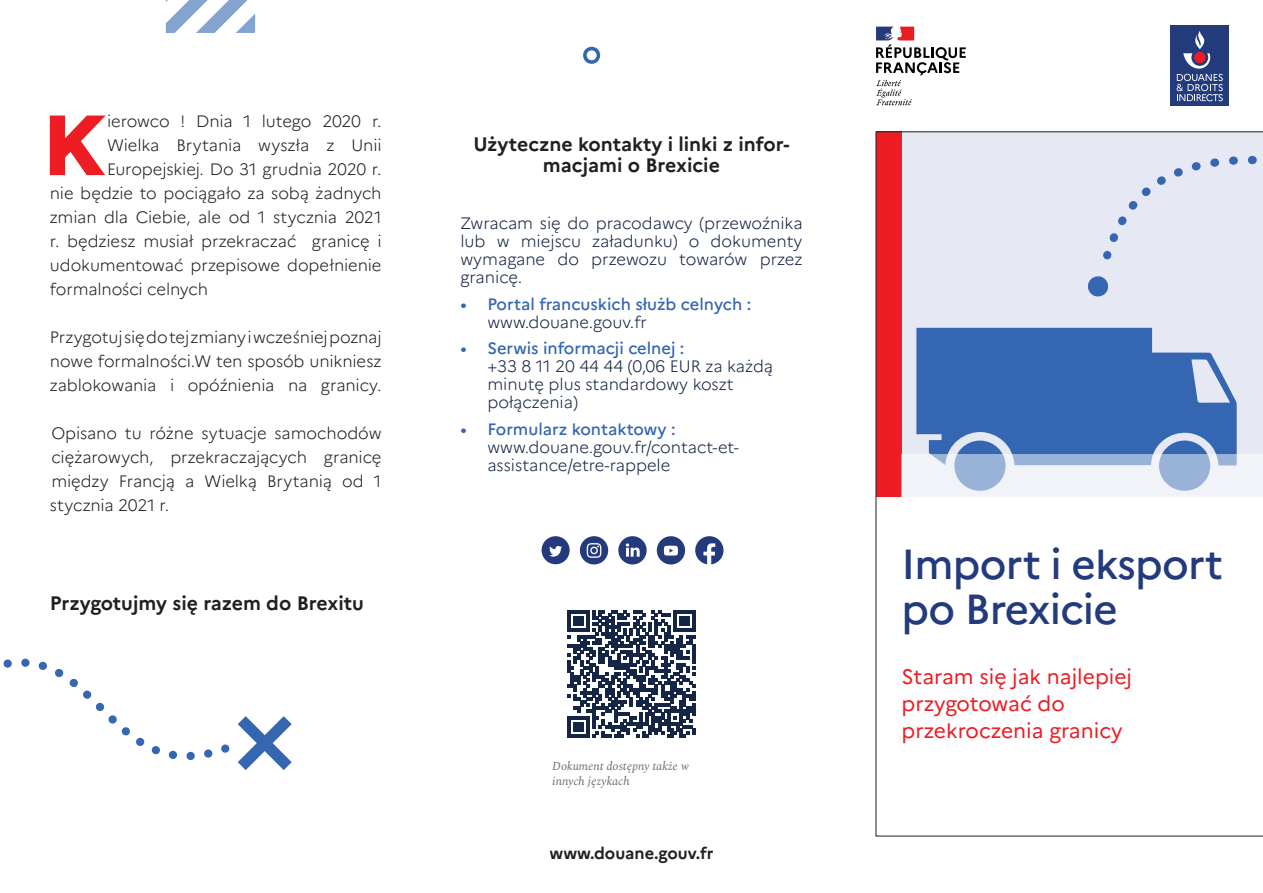
<style>
.page{position:relative;width:1263px;height:893px;background:#fff}
.page>*{position:absolute;margin:0;border:0;box-sizing:border-box;transform-origin:0 0}
.t1{font:800 85.05px "Marianne";color:#ee1d23}
.t2{font:500 42px/45px "Marianne";letter-spacing:-.02em;color:#233b7d}
.t3{font:21px/27px "Marianne";color:#ee1d23}
.t4{font:700 19.5px/21px "Marianne";color:#231f20;text-align:center}
.t5{font:300 16.5px/24px "Marianne";letter-spacing:-.01em;color:#231f20;text-align:justify}
.t6{font:300 16.5px/18px "Marianne";color:#152545}
.t7{font:500 16.5px "Marianne";color:#3566b1}
.t8{font:700 16.5px "Marianne";color:#231f20}
.t9{font:italic 12px/15px "Spectral";color:#6c6d70}
</style>
<div class="page">
<div style="left:1171px;top:26px;width:58px;height:80px;background:#233b7d"></div>
<svg style="left:1176px;top:31px;width:47px;height:70px"></svg>
<svg style="left:166px;top:0;width:89px;height:33px"></svg>
<svg style="left:3px;top:658px;width:227px;height:102px"></svg>
<svg style="left:238px;top:716px;width:54px;height:54px"></svg>
<svg style="left:583px;top:46px;width:18px;height:18px"></svg>
<svg style="left:876px;top:27px;width:90px;height:78px"></svg>
<svg style="left:568px;top:610px;width:127px;height:128px"></svg>
<svg style="left:876px;top:131px;width:387px;height:705px"></svg>
<div style="left:580px;top:536px;width:28px;height:28px;background:#233b7d;border-radius:50%"></div>
<svg style="left:587px;top:543px;width:14px;height:15px"></svg>
<div style="left:618px;top:536px;width:29px;height:28px;background:#233b7d;border-radius:50%"></div>
<svg style="left:626px;top:543px;width:14px;height:14px"></svg>
<div style="left:542px;top:536px;width:28px;height:28px;background:#233b7d;border-radius:50%"></div>
<svg style="left:549px;top:546px;width:13px;height:11px"></svg>
<div style="left:657px;top:536px;width:28px;height:28px;background:#233b7d;border-radius:50%"></div>
<svg style="left:664px;top:546px;width:14px;height:10px"></svg>
<div style="left:695px;top:536px;width:28px;height:28px;background:#233b7d;border-radius:50%"></div>
<svg style="left:703px;top:543px;width:12px;height:22px"></svg>
<h1 class="t1" style="left:42px;top:93px;width:67px">K</h1>
<p class="t5" style="left:107px;top:109px;width:276px">ierowco ! Dnia 1 lutego 2020 r.</p>
<p class="t5" style="left:107px;top:133px;width:276px">Wielka Brytania wyszła z Unii</p>
<p class="t5" style="left:107px;top:157px;width:276px">Europejskiej. Do 31 grudnia 2020 r.</p>
<p class="t5" style="left:50px;top:181px;width:333px">nie będzie to pociągało za sobą żadnych</p>
<p class="t5" style="left:50px;top:205px;width:333px">zmian dla Ciebie, ale od 1 stycznia 2021</p>
<p class="t5" style="left:50px;top:229px;width:333px">r. będziesz musiał przekraczać granicę i</p>
<p class="t5" style="left:50px;top:253px;width:333px">udokumentować przepisowe dopełnienie</p>
<p class="t5" style="left:50px;top:277px;width:160px">formalności celnych</p>
<p class="t5" style="left:50px;top:325px;width:333px">Przygotuj się do tej zmiany i wcześniej poznaj nowe formalności.W ten sposób unikniesz zablokowania i opóźnienia na granicy.</p>
<p class="t5" style="left:50px;top:421px;width:333px">Opisano tu różne sytuacje samochodów ciężarowych, przekraczających granicę między Francją a Wielką Brytanią od 1 stycznia 2021 r.</p>
<p class="t4" style="left:50px;top:592px;width:316px">Przygotujmy się razem do Brexitu</p>
<p class="t4" style="left:473px;top:133px;width:318px">Użyteczne kontakty i linki z infor&shy;macjami o Brexicie</p>
<p class="t6" style="left:460px;top:214px;width:344px;text-align:justify">Zwracam się do pracodawcy (przewoźnika lub w miejscu załadunku) o dokumenty wymagane do przewozu towarów przez granicę.</p>
<p class="t7" style="left:460px;top:294px;width:292px">• Portal francuskich służb celnych :</p>
<p class="t6" style="left:487px;top:313px;width:161px">www.douane.gouv.fr</p>
<p class="t7" style="left:460px;top:338px;width:226px">• Serwis informacji celnej :</p>
<p class="t6" style="left:487px;top:357px;width:287px">+33 8 11 20 44 44 (0,06 EUR za każdą minutę plus standardowy koszt połączenia)</p>
<p class="t7" style="left:460px;top:419px;width:217px">• Formularz kontaktowy :</p>
<p class="t6" style="left:487px;top:438px;width:253px">www.douane.gouv.fr/contact-et&shy;assistance/etre-rappele</p>
<p class="t9" style="left:552px;top:758px;width:138px">Dokument dostępny także w innych językach</p>
<p class="t8" style="left:549px;top:843px;width:165px">www.douane.gouv.fr</p>
<h2 class="t2" style="left:901px;top:541px;width:323px">Import i eksport po Brexicie</h2>
<p class="t3" style="left:901px;top:663px;width:232px">Staram się jak najlepiej przygotować do przekroczenia granicy</p>
</div>
